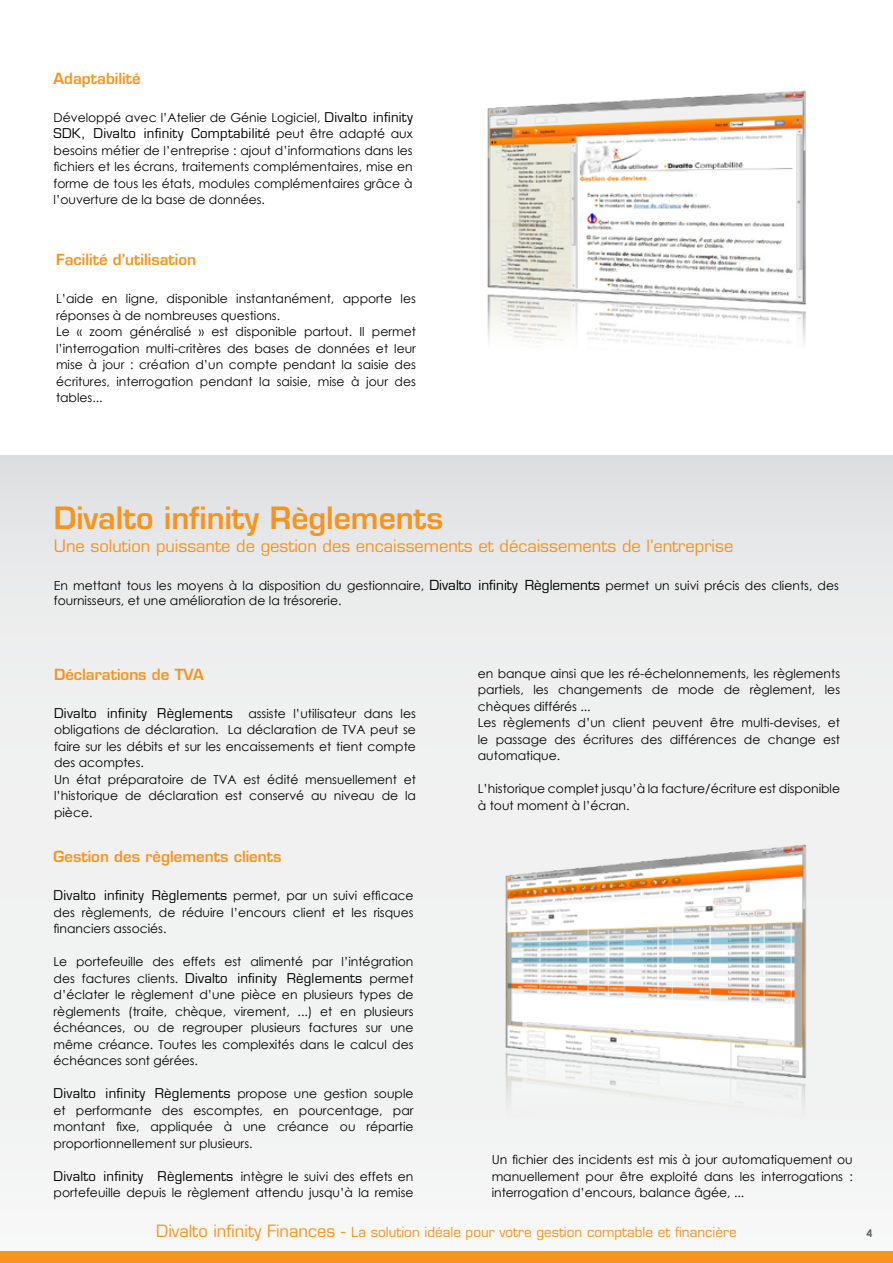
<style>
.page{position:relative;width:893px;height:1263px;background:#fff}
.page>*{position:absolute;margin:0;border:0;box-sizing:border-box;transform-origin:0 0}
.t1{font:600 30px "Eurostile LT Std";color:#f7941e}
.t2{font:16.5px "Eurostile LT Std";color:#f7941e}
.t3{font:600 15px "Eurostile LT Std";color:#f7941e}
.t4{font:13.5px "Eurostile LT Std";color:#f7941e}
.t5{font:13.2px "Eurostile LT Std";letter-spacing:.02em;color:#000}
.t6{font:12.3px/16.5px "Century Gothic";color:#000}
.t7{font:700 10.5px "Century Gothic";color:#636466}
.s1{font-family:"Eurostile LT Std";font-size:13.2px}
.s2{font-family:"Century Gothic";font-size:12.3px}
.s3{font-family:"Eurostile LT Std";font-size:13.5px}
.s4{font-size:16.5px}
</style>
<div class="page">
<div style="left:0;top:1250px;width:893px;height:13px;background:#f7941e"></div>
<div style="left:0;top:455px;width:893px;height:795px;background:linear-gradient(to bottom,#e6e7e8,#f7f8f8)"></div>
<img style="left:501px;top:843px;width:309px;height:293px">
<img style="left:487px;top:91px;width:319px;height:253px">
<p class="t3" style="left:54px;top:69px;width:89px">Adaptabilité</p>
<p class="t6" style="left:54px;top:109px;width:361px">Développé avec l’Atelier de Génie Logiciel, <span class="s1">Divalto infinity</span></p>
<p class="t5" style="left:54px;top:125px;width:361px">SDK, Divalto infinity Comptabilité <span class="s2">peut être adapté aux</span></p>
<p class="t6" style="left:54px;top:142px;width:361px;text-align:justify">besoins métier de l’entreprise : ajout d’informations dans les fichiers et les écrans, traitements complémentaires, mise en forme de tous les états, modules complémentaires grâce à l’ouverture de la base de données.</p>
<p class="t3" style="left:56px;top:250px;width:142px">Facilité d’utilisation</p>
<p class="t6" style="left:56px;top:290px;width:361px">L’aide en ligne, disponible instantanément, apporte les réponses à de nombreuses questions.<br>Le « zoom généralisé » est disponible partout. Il permet l’interrogation multi-critères des bases de données et leur mise à jour : création d’un compte pendant la saisie des écritures, interrogation pendant la saisie, mise à jour des tables...</p>
<h1 class="t1" style="left:54px;top:500px;width:391px">Divalto infinity Règlements</h1>
<h2 class="t2" style="left:54px;top:536px;width:681px">Une solution puissante de gestion des encaissements et décaissements de l’entreprise</h2>
<p class="t6" style="left:54px;top:578px;width:787px;line-height:14.9px">En mettant tous les moyens à la disposition du gestionnaire, <span class="s3">Divalto infinity Règlements</span> permet un suivi précis des clients, des fournisseurs, et une amélioration de la trésorerie.</p>
<p class="t3" style="left:54px;top:665px;width:151px">Déclarations de TVA</p>
<p class="t6" style="left:54px;top:705px;width:363px"><span class="s1">Divalto infinity Règlements</span> assiste l’utilisateur dans les obligations de déclaration. La déclaration de TVA peut se faire sur les débits et sur les encaissements et tient compte des acomptes.<br>Un état préparatoire de TVA est édité mensuellement et l’historique de déclaration est conservé au niveau de la pièce.</p>
<p class="t6" style="left:478px;top:665px;width:364px">en banque ainsi que les ré-échelonnements, les règlements partiels, les changements de mode de règlement, les chèques différés ...<br>Les règlements d’un client peuvent être multi-devises, et le passage des écritures des différences de change est automatique.</p>
<p class="t6" style="left:478px;top:780px;width:364px">L’historique complet jusqu’à la facture/écriture est disponible à tout moment à l’écran.</p>
<p class="t3" style="left:54px;top:847px;width:229px">Gestion des règlements clients</p>
<p class="t5" style="left:54px;top:887px;width:361px">Divalto infinity Règlements <span class="s2">permet, par un suivi efficace</span></p>
<p class="t6" style="left:54px;top:904px;width:361px">des règlements, de réduire l’encours client et les risques financiers associés.</p>
<p class="t6" style="left:54px;top:953px;width:361px;text-align:justify">Le portefeuille des effets est alimenté par l’intégration des factures clients. <span class="s1">Divalto infinity Règlements</span> permet d’éclater le règlement d’une pièce en plusieurs types de règlements (traite, chèque, virement, ...) et en plusieurs échéances, ou de regrouper plusieurs factures sur une même créance. Toutes les complexités dans le calcul des échéances sont gérées.</p>
<p class="t5" style="left:54px;top:1085px;width:361px">Divalto infinity Règlements <span class="s2">propose une gestion souple</span></p>
<p class="t6" style="left:54px;top:1102px;width:361px;text-align:justify">et performante des escomptes, en pourcentage, par montant fixe, appliquée à une créance ou répartie proportionnellement sur plusieurs.</p>
<p class="t5" style="left:54px;top:1168px;width:361px">Divalto infinity Règlements <span class="s2">intègre le suivi des effets en</span></p>
<p class="t6" style="left:54px;top:1184px;width:361px">portefeuille depuis le règlement attendu jusqu’à la remise</p>
<p class="t6" style="left:492px;top:1151px;width:363px;text-align:justify">Un fichier des incidents est mis à jour automatiquement ou manuellement pour être exploité dans les interrogations : interrogation d’encours, balance âgée, ...</p>
<p class="t4" style="left:156px;top:1224px;width:582px"><span class="s4">Divalto infinity Finances -</span> La solution idéale pour votre gestion comptable et financière</p>
<p class="t7" style="left:867px;top:1225px;width:7px">4</p>
</div>
